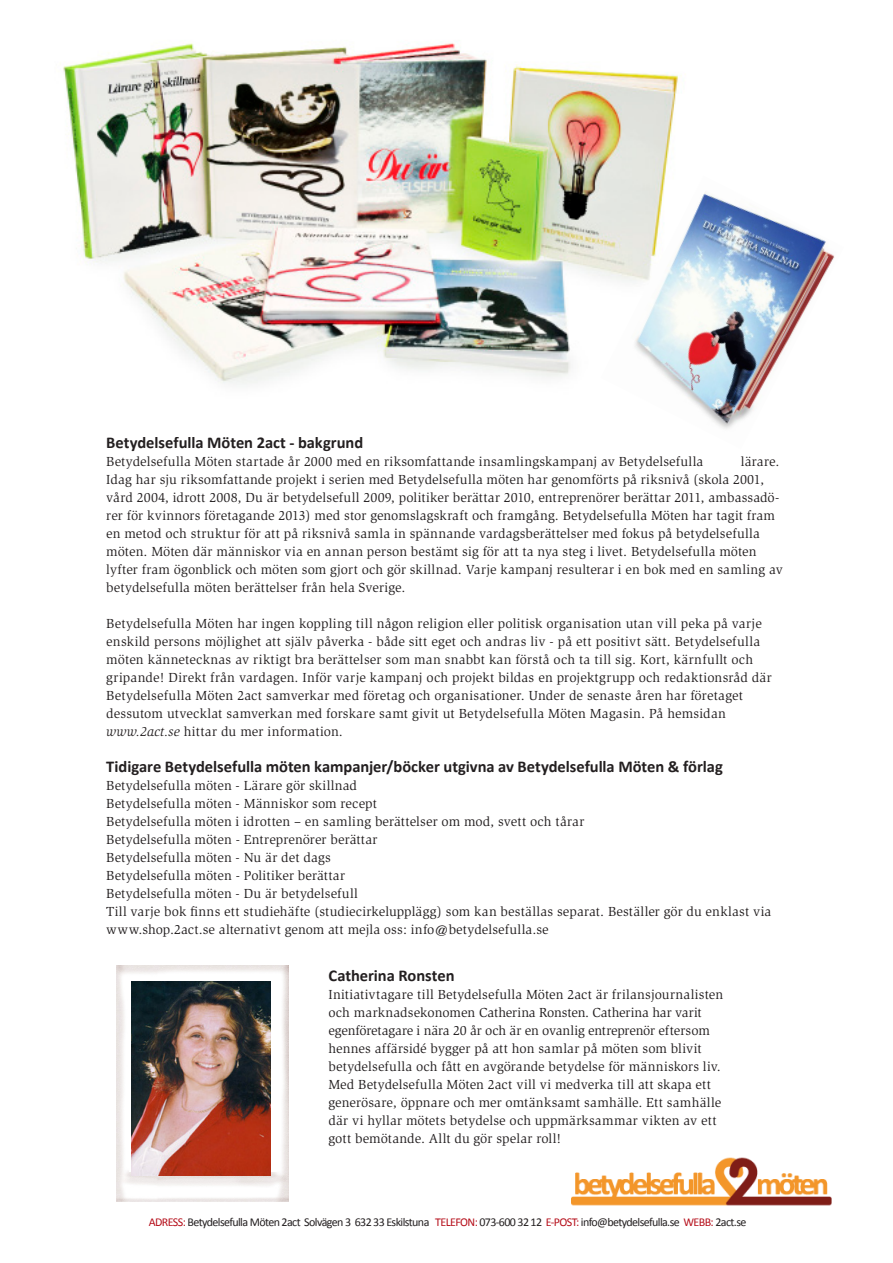
<style>
.page{position:relative;width:893px;height:1263px;background:#fff}
.page>*{position:absolute;margin:0;border:0;box-sizing:border-box;transform-origin:0 0}
.t1{font:700 16.5px "Calibri";letter-spacing:-.005em;color:#231f20}
.t2{font:13.5px/18px "Slimbach";letter-spacing:.01em;color:#231f20}
.t3{font:12px "Calibri";letter-spacing:-.05em;color:#231f20}
.s1{font-style:italic}
.s2{color:#b50e1a}
</style>
<div class="page">
<img style="left:117px;top:966px;width:172px;height:235px">
<img style="left:63px;top:43px;width:619px;height:342px">
<img style="left:132px;top:981px;width:139px;height:195px">
<img style="left:601px;top:176px;width:234px;height:253px">
<img style="left:571px;top:1157px;width:260px;height:49px">
<p class="t1" style="left:106px;top:433px;width:258px">Betydelsefulla Möten 2act - bakgrund</p>
<p class="t2" style="left:106px;top:453px;width:599px">Betydelsefulla Möten startade år 2000 med en riksomfattande insamlingskampanj av Betydelsefulla</p>
<p class="t2" style="left:106px;top:453px;width:678px;text-indent:634px">lärare.<br>Idag har sju riksomfattande projekt i serien med Betydelsefulla möten har genomförts på riksnivå (skola 2001, vård 2004, idrott 2008, Du är betydelsefull 2009, politiker berättar 2010, entreprenörer berättar 2011, ambassadö&shy;rer för kvinnors företagande 2013) med stor genomslagskraft och framgång. Betydelsefulla Möten har tagit fram en metod och struktur för att på riksnivå samla in spännande vardagsberättelser med fokus på betydelsefulla möten. Möten där människor via en annan person bestämt sig för att ta nya steg i livet. Betydelsefulla möten lyfter fram ögonblick och möten som gjort och gör skillnad. Varje kampanj resulterar i en bok med en samling av betydelsefulla möten berättelser från hela Sverige.</p>
<p class="t2" style="left:106px;top:615px;width:657px">Betydelsefulla Möten har ingen koppling till någon religion eller politisk organisation utan vill peka på varje enskild persons möjlighet att själv påverka - både sitt eget och andras liv - på ett positivt sätt. Betydelsefulla möten kännetecknas av riktigt bra berättelser som man snabbt kan förstå och ta till sig. Kort, kärnfullt och</p>
<p class="t2" style="left:106px;top:669px;width:667px">gripande! Direkt från vardagen. Inför varje kampanj och projekt bildas en projektgrupp och redaktionsråd där Betydelsefulla Möten 2act samverkar med företag och organisationer. Under de senaste åren har företaget dessutom utvecklat samverkan med forskare samt givit ut Betydelsefulla Möten Magasin. På hemsidan <span class="s1">www.2act.se</span> hittar du mer information.</p>
<p class="t1" style="left:106px;top:757px;width:618px">Tidigare Betydelsefulla möten kampanjer/böcker utgivna av Betydelsefulla Möten &amp; förlag</p>
<p class="t2" style="left:106px;top:777px;width:252px">Betydelsefulla möten - Lärare gör skillnad</p>
<p class="t2" style="left:106px;top:795px;width:272px">Betydelsefulla möten - Människor som recept</p>
<p class="t2" style="left:106px;top:813px;width:480px">Betydelsefulla möten i idrotten – en samling berättelser om mod, svett och tårar</p>
<p class="t2" style="left:106px;top:831px;width:273px">Betydelsefulla möten - Entreprenörer berättar</p>
<p class="t2" style="left:106px;top:849px;width:226px">Betydelsefulla möten - Nu är det dags</p>
<p class="t2" style="left:106px;top:867px;width:240px">Betydelsefulla möten - Politiker berättar</p>
<p class="t2" style="left:106px;top:885px;width:253px">Betydelsefulla möten - Du är betydelsefull</p>
<p class="t2" style="left:106px;top:903px;width:667px">Till varje bok finns ett studiehäfte (studiecirkelupplägg) som kan beställas separat. Beställer gör du enklast via www.shop.2act.se alternativt genom att mejla oss: info@betydelsefulla.se</p>
<p class="t1" style="left:328px;top:965px;width:128px">Catherina Ronsten</p>
<p class="t2" style="left:328px;top:986px;width:396px">Initiativtagare till Betydelsefulla Möten 2act är frilansjournalisten och marknadsekonomen Catherina Ronsten. Catherina har varit egenföretagare i nära 20 år och är en ovanlig entreprenör eftersom hennes affärsidé bygger på att hon samlar på möten som blivit betydelsefulla och fått en avgörande betydelse för människors liv.<br>Med Betydelsefulla Möten 2act vill vi medverka till att skapa ett generösare, öppnare och mer omtänksamt samhälle. Ett samhälle där vi hyllar mötets betydelse och uppmärksammar vikten av ett gott bemötande. Allt du gör spelar roll!</p>
<p class="t3" style="left:149px;top:1214px;width:599px"><span class="s2">ADRESS:</span> Betydelsefulla Möten 2act Solvägen 3 632 33 Eskilstuna <span class="s2">TELEFON:</span> 073-600 32 12 <span class="s2">E-POST:</span> info@betydelsefulla.se <span class="s2">WEBB:</span> 2act.se</p>
</div>
